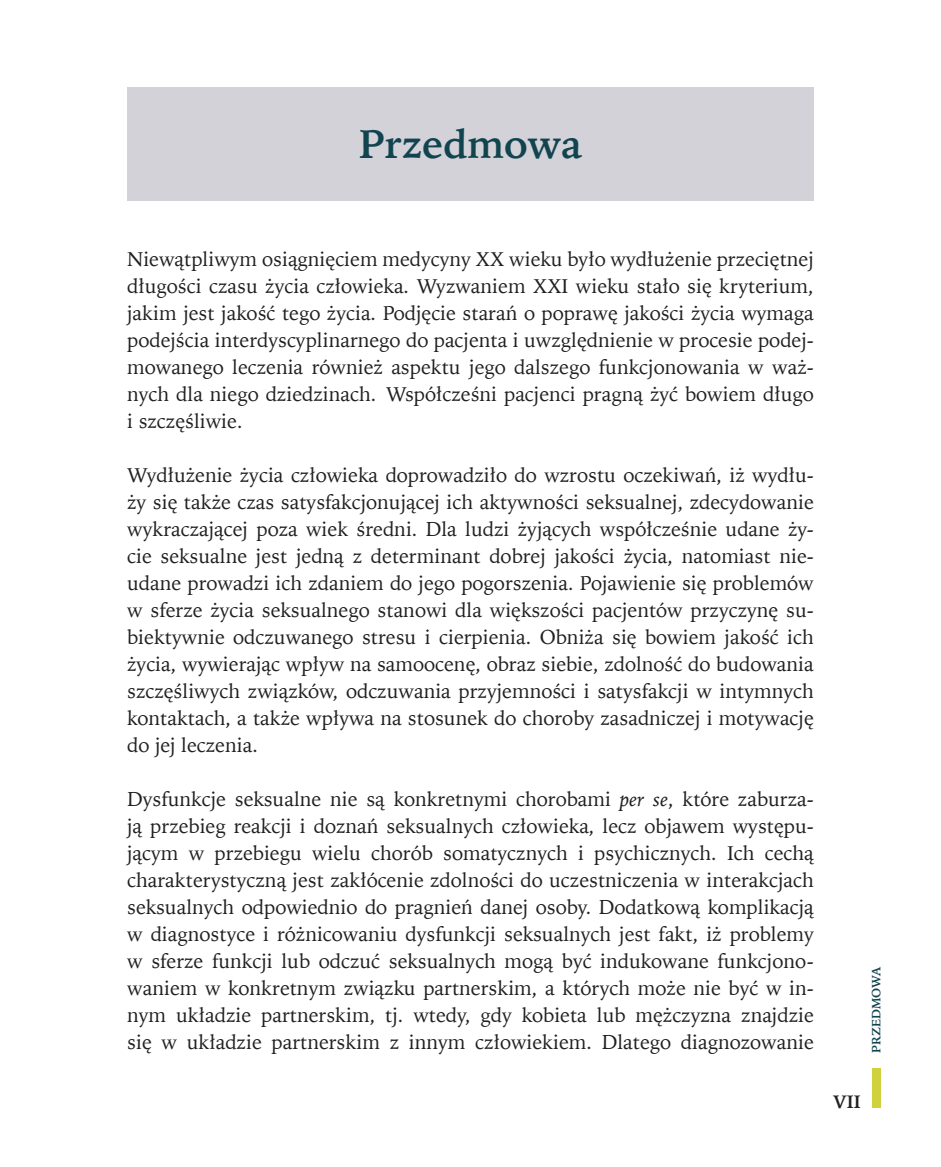
<style>
.page{position:relative;width:941px;height:1167px;background:#fff}
.page>*{position:absolute;margin:0;border:0;box-sizing:border-box;transform-origin:0 0}
.t1{font:700 40px "Iowan Old St EU";color:#124450}
.t2{font:20px/27px "Iowan Old St EU";color:#221f20;text-align:justify}
.t3{font:700 18px "Iowan Old St EU";color:#221f20}
.t4{font:700 12px "Iowan Old St EU";color:#124450}
.s1{font-style:italic}
</style>
<div class="page">
<div style="left:871px;top:1068px;width:9px;height:40px;background:#cfd13d"></div>
<div style="left:127px;top:87px;width:686px;height:114px;background:#d3d2d9"></div>
<h1 class="t1" style="left:358px;top:119px;width:225px">Przedmowa</h1>
<p class="t2" style="left:127px;top:246px;width:688px">Niewątpliwym osiągnięciem medycyny XX wieku było wydłużenie przeciętnej długości czasu życia człowieka. Wyzwaniem XXI wieku stało się kryterium, jakim jest jakość tego życia. Podjęcie starań o poprawę jakości życia wymaga podejścia interdyscyplinarnego do pacjenta i uwzględnienie w procesie podej&shy;mowanego leczenia również aspektu jego dalszego funkcjonowania w waż&shy;nych dla niego dziedzinach. Współcześni pacjenci pragną żyć bowiem długo i szczęśliwie.</p>
<p class="t2" style="left:127px;top:462px;width:688px">Wydłużenie życia człowieka doprowadziło do wzrostu oczekiwań, iż wydłu&shy;ży się także czas satysfakcjonującej ich aktywności seksualnej, zdecydowanie wykraczającej poza wiek średni. Dla ludzi żyjących współcześnie udane ży&shy;cie seksualne jest jedną z determinant dobrej jakości życia, natomiast nie&shy;udane prowadzi ich zdaniem do jego pogorszenia. Pojawienie się problemów w sferze życia seksualnego stanowi dla większości pacjentów przyczynę su&shy;biektywnie odczuwanego stresu i cierpienia. Obniża się bowiem jakość ich życia, wywierając wpływ na samoocenę, obraz siebie, zdolność do budowania szczęśliwych związków, odczuwania przyjemności i satysfakcji w intymnych kontaktach, a także wpływa na stosunek do choroby zasadniczej i motywację do jej leczenia.</p>
<p class="t2" style="left:127px;top:786px;width:688px">Dysfunkcje seksualne nie są konkretnymi chorobami <span class="s1">per se</span>, które zaburza&shy;ją przebieg reakcji i doznań seksualnych człowieka, lecz objawem występu&shy;jącym w przebiegu wielu chorób somatycznych i psychicznych. Ich cechą charakterystyczną jest zakłócenie zdolności do uczestniczenia w interakcjach seksualnych odpowiednio do pragnień danej osoby. Dodatkową komplikacją w diagnostyce i różnicowaniu dysfunkcji seksualnych jest fakt, iż problemy w sferze funkcji lub odczuć seksualnych mogą być indukowane funkcjono&shy;waniem w konkretnym związku partnerskim, a których może nie być w in&shy;nym układzie partnerskim, tj. wtedy, gdy kobieta lub mężczyzna znajdzie się w układzie partnerskim z innym człowiekiem. Dlatego diagnozowanie</p>
<p class="t4" style="left:868px;top:1053px;width:88px;rotate:-90deg">PRZEDMOWA</p>
<p class="t3" style="left:832px;top:1090px;width:29px">VII</p>
</div>
